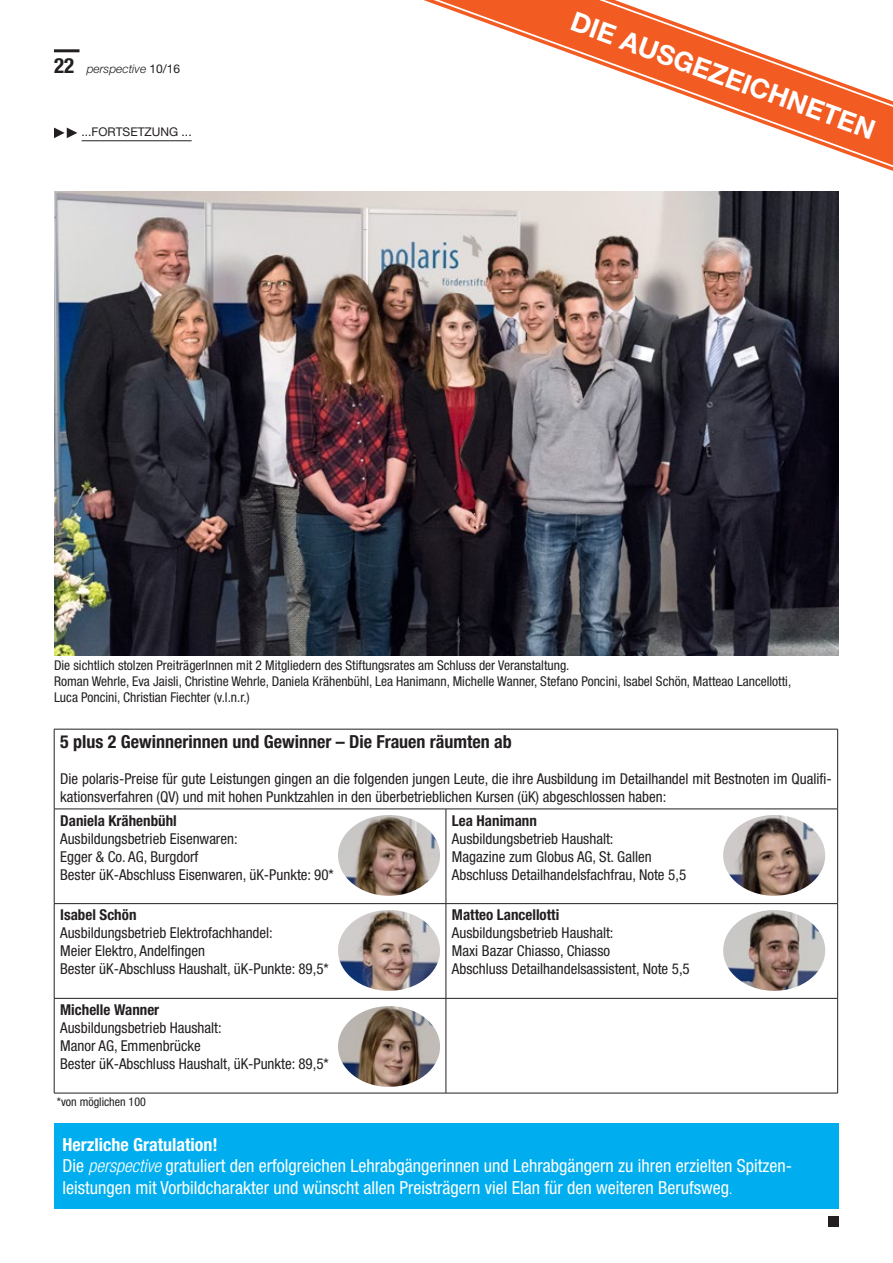
<style>
.page{position:relative;width:893px;height:1263px;background:#fff}
.page>*{position:absolute;margin:0;border:0;box-sizing:border-box;transform-origin:0 0}
.t1{font:700 27px "Helvetica Neue LT Std";color:#fff}
.t2{font:condensed 18px/21.6px "Helvetica Neue LT Std";color:#fff}
.t3{font:700 condensed 18px "Helvetica Neue LT Std";color:#231f20}
.t4{font:condensed 15px/18px "Helvetica Neue LT Std";color:#231f20}
.t5{font:700 condensed 15px "Helvetica Neue LT Std";color:#231f20}
.t6{font:condensed 13.5px/16.2px "Helvetica Neue LT Std";color:#231f20}
.t7{font:italic 300 12px "Helvetica Neue LT Std";color:#231f20}
.t8{font:12px "Helvetica Neue LT Std";color:#231f20}
.t9{font:condensed 12px "Helvetica Neue LT Std";color:#231f20}
.s1{font-weight:700;font-style:normal;font-stretch:condensed;font-size:21px}
.s2{font-weight:400;font-style:normal}
.s3{font-weight:700}
.s4{font-weight:300;font-style:italic}
.s5{font-size:13.5px}
</style>
<div class="page">
<hr style="left:54px;top:49px;width:26px;height:3px;background:#231f20">
<img style="left:54px;top:191px;width:785px;height:464px">
<hr style="left:82px;top:140px;width:110px;height:1px;background:#231f20">
<svg style="left:54px;top:128px;width:23px;height:10px"></svg>
<div style="left:828px;top:1216px;width:11px;height:11px;background:#231f20"></div>
<svg style="left:258px;top:191px;width:581px;height:44px;background:#b9b4b4"></svg>
<svg style="left:267px;top:0;width:626px;height:226px"></svg>
<div style="left:54px;top:1123px;width:785px;height:86px;background:#00aeef"></div>
<hr style="left:54px;top:729px;width:392px;height:1px;background:#231f20">
<hr style="left:54px;top:729px;width:1px;height:80px;background:#231f20">
<hr style="left:446px;top:729px;width:392px;height:1px;background:#231f20">
<hr style="left:837px;top:729px;width:1px;height:80px;background:#231f20">
<hr style="left:54px;top:809px;width:392px;height:1px;background:#231f20">
<hr style="left:54px;top:809px;width:1px;height:94px;background:#231f20">
<hr style="left:446px;top:809px;width:392px;height:1px;background:#231f20">
<hr style="left:446px;top:809px;width:1px;height:94px;background:#231f20">
<hr style="left:837px;top:809px;width:1px;height:94px;background:#231f20">
<hr style="left:54px;top:903px;width:392px;height:1px;background:#231f20">
<hr style="left:54px;top:904px;width:1px;height:94px;background:#231f20">
<hr style="left:446px;top:903px;width:392px;height:1px;background:#231f20">
<hr style="left:446px;top:904px;width:1px;height:94px;background:#231f20">
<hr style="left:837px;top:904px;width:1px;height:94px;background:#231f20">
<hr style="left:54px;top:998px;width:392px;height:1px;background:#231f20">
<hr style="left:54px;top:998px;width:1px;height:95px;background:#231f20">
<hr style="left:446px;top:998px;width:392px;height:1px;background:#231f20">
<hr style="left:446px;top:998px;width:1px;height:95px;background:#231f20">
<hr style="left:837px;top:998px;width:1px;height:95px;background:#231f20">
<hr style="left:54px;top:1093px;width:392px;height:1px;background:#231f20">
<hr style="left:446px;top:1093px;width:392px;height:1px;background:#231f20">
<img style="left:338px;top:815px;width:102px;height:81px">
<img style="left:723px;top:815px;width:102px;height:81px">
<img style="left:338px;top:910px;width:102px;height:81px">
<img style="left:723px;top:910px;width:102px;height:81px">
<img style="left:338px;top:1006px;width:102px;height:81px">
<p class="t7" style="left:54px;top:62px;width:128px"><span class="s1">22</span> perspective <span class="s2">10/16</span></p>
<p class="t8" style="left:82px;top:125px;width:112px">...FORTSETZUNG ...</p>
<h1 class="t1" style="left:578px;top:5px;width:323px;rotate:20deg">DIE AUSGEZEICHNETEN</h1>
<p class="t6" style="left:54px;top:657px;width:739px">Die sichtlich stolzen PreiträgerInnen mit 2 Mitgliedern des Stiftungsrates am Schluss der Veranstaltung.<br>Roman Wehrle, Eva Jaisli, Christine Wehrle, Daniela Krähenbühl, Lea Hanimann, Michelle Wanner, Stefano Poncini, Isabel Schön, Matteao Lancellotti,<br>Luca Poncini, Christian Fiechter (v.l.n.r.)</p>
<p class="t3" style="left:60px;top:731px;width:453px">5 plus 2 Gewinnerinnen und Gewinner – Die Frauen räumten ab</p>
<p class="t4" style="left:60px;top:770px;width:773px">Die polaris-Preise für gute Leistungen gingen an die folgenden jungen Leute, die ihre Ausbildung im Detailhandel mit Bestnoten im Qualifi&shy;kationsverfahren (QV) und mit hohen Punktzahlen in den überbetrieblichen Kursen (üK) abgeschlossen haben:</p>
<p class="t5" style="left:60px;top:811px;width:118px">Daniela Krähenbühl</p>
<p class="t4" style="left:60px;top:829px;width:275px">Ausbildungsbetrieb Eisenwaren:<br>Egger &amp; Co. AG, Burgdorf<br>Bester üK-Abschluss Eisenwaren, üK-Punkte: 90*</p>
<p class="t5" style="left:452px;top:811px;width:86px">Lea Hanimann</p>
<p class="t4" style="left:452px;top:829px;width:236px">Ausbildungsbetrieb Haushalt:<br>Magazine zum Globus AG, St. Gallen<br>Abschluss Detailhandelsfachfrau, Note 5,5</p>
<p class="t5" style="left:60px;top:906px;width:78px">Isabel Schön</p>
<p class="t4" style="left:60px;top:924px;width:270px">Ausbildungsbetrieb Elektrofachhandel:<br>Meier Elektro, Andelfingen<br>Bester üK-Abschluss Haushalt, üK-Punkte: 89,5*</p>
<p class="t5" style="left:60px;top:1001px;width:101px">Michelle Wanner</p>
<p class="t4" style="left:60px;top:1019px;width:270px">Ausbildungsbetrieb Haushalt:<br>Manor AG, Emmenbrücke<br>Bester üK-Abschluss Haushalt, üK-Punkte: 89,5*</p>
<p class="t9" style="left:57px;top:1095px;width:91px">*von möglichen 100</p>
<p class="t5" style="left:452px;top:906px;width:109px">Matteo Lancellotti</p>
<p class="t4" style="left:452px;top:924px;width:239px">Ausbildungsbetrieb Haushalt:<br>Maxi Bazar Chiasso, Chiasso<br>Abschluss Detailhandelsassistent, Note 5,5</p>
<p class="t2" style="left:63px;top:1133px;width:731px"><span class="s3">Herzliche Gratulation!<br></span>Die <span class="s4">perspective</span> gratuliert den erfolgreichen Lehrabgängerinnen und Lehrabgängern zu ihren erzielten Spitzen&shy;leistungen mit Vorbildcharakter und wünscht allen Preisträgern viel Elan für den weiteren Berufsweg<span class="s5">.</span></p>
</div>
